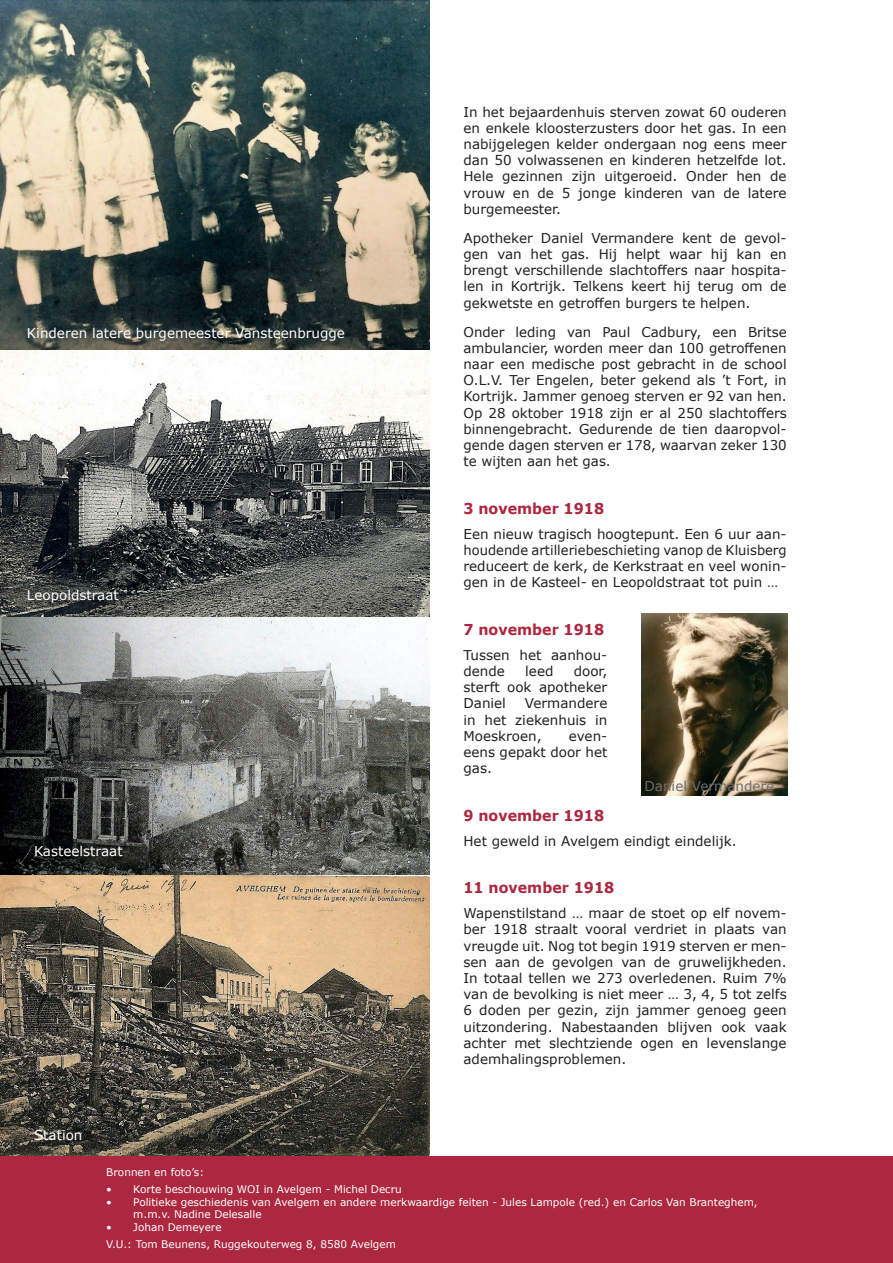
<style>
.page{position:relative;width:893px;height:1263px;background:#fff}
.page>*{position:absolute;margin:0;border:0;box-sizing:border-box;transform-origin:0 0}
.t1{font:700 15px "Verdana";color:#ac2740;scale:.95 1}
.t2{font:13.5px/16.2px "Verdana";color:#231f20;text-align:justify}
.t3{font:13.5px "Verdana";color:#fff}
.t4{font:13.5px "Verdana";color:#6c6d70}
.t5{font:10.5px/12.6px "Verdana";color:#fff}
</style>
<div class="page">
<img style="left:0;top:0;width:430px;height:880px">
<img style="left:641px;top:614px;width:146px;height:181px">
<img style="left:0;top:875px;width:429px;height:282px">
<div style="left:0;top:1157px;width:893px;height:106px;background:#ac2740"></div>
<p class="t3" style="left:27px;top:324px;width:319px">Kinderen latere burgemeester Vansteenbrugge</p>
<p class="t3" style="left:27px;top:585px;width:93px">Leopoldstraat</p>
<p class="t3" style="left:34px;top:841px;width:90px">Kasteelstraat</p>
<p class="t3" style="left:34px;top:1126px;width:50px">Station</p>
<p class="t2" style="left:463px;top:103px;width:325px">In het bejaardenhuis sterven zowat 60 ouderen en enkele kloosterzusters door het gas. In een nabijgelegen kelder ondergaan nog eens meer dan 50 volwassenen en kinderen hetzelfde lot.<br>Hele gezinnen zijn uitgeroeid. Onder hen de vrouw en de 5 jonge kinderen van de latere burgemeester.</p>
<p class="t2" style="left:463px;top:230px;width:325px">Apotheker Daniel Vermandere kent de gevol&shy;gen van het gas. Hij helpt waar hij kan en brengt verschillende slachtoffers naar hospita&shy;len in Kortrijk. Telkens keert hij terug om de gekwetste en getroffen burgers te helpen.</p>
<p class="t2" style="left:463px;top:323px;width:325px">Onder leding van Paul Cadbury, een Britse ambulancier, worden meer dan 100 getroffenen naar een medische post gebracht in de school O.L.V. Ter Engelen, beter gekend als ’t Fort, in Kortrijk. Jammer genoeg sterven er 92 van hen.<br>Op 28 oktober 1918 zijn er al 250 slachtoffers binnengebracht. Gedurende de tien daaropvol&shy;gende dagen sterven er 178, waarvan zeker 130 te wijten aan het gas.</p>
<p class="t1" style="left:463px;top:498px;width:150px">3 november 1918</p>
<p class="t2" style="left:463px;top:525px;width:325px">Een nieuw tragisch hoogtepunt. Een 6 uur aan&shy;houdende artilleriebeschieting vanop de Kluisberg reduceert de kerk, de Kerkstraat en veel wonin&shy;gen in de Kasteel- en Leopoldstraat tot puin …</p>
<p class="t1" style="left:463px;top:619px;width:150px">7 november 1918</p>
<p class="t2" style="left:463px;top:647px;width:145px">Tussen het aanhou&shy;dende</p>
<p class="t2" style="left:463px;top:663px;width:145px;text-indent:110px">door, sterft ook apotheker Daniel</p>
<p class="t2" style="left:525px;top:663px;width:30px">leed</p>
<p class="t2" style="left:463px;top:695px;width:145px;text-indent:61px">Vermandere in het ziekenhuis in Moeskroen,</p>
<p class="t2" style="left:463px;top:728px;width:145px;text-indent:105px">even&shy;eens gepakt door het gas.</p>
<p class="t1" style="left:463px;top:805px;width:150px">9 november 1918</p>
<p class="t2" style="left:463px;top:832px;width:275px">Het geweld in Avelgem eindigt eindelijk.</p>
<p class="t1" style="left:463px;top:877px;width:160px">11 november 1918</p>
<p class="t2" style="left:463px;top:905px;width:325px">Wapenstilstand … maar de stoet op elf novem&shy;ber 1918 straalt vooral verdriet in plaats van vreugde uit. Nog tot begin 1919 sterven er men&shy;sen aan de gevolgen van de gruwelijkheden.<br>In totaal tellen we 273 overledenen. Ruim 7% van de bevolking is niet meer … 3, 4, 5 tot zelfs 6 doden per gezin, zijn jammer genoeg geen uitzondering. Nabestaanden blijven ook vaak achter met slechtziende ogen en levenslange ademhalingsproblemen.</p>
<p class="t4" style="left:645px;top:776px;width:131px">Daniel Vermandere</p>
<p class="t5" style="left:106px;top:1166px;width:99px">Bronnen en foto’s:</p>
<p class="t5" style="left:106px;top:1183px;width:297px">• Korte beschouwing WOI in Avelgem - Michel Decru</p>
<p class="t5" style="left:133px;top:1195px;width:626px;text-indent:-27px">• Politieke geschiedenis van Avelgem en andere merkwaardige feiten - Jules Lampole (red.) en Carlos Van Branteghem, m.m.v. Nadine Delesalle</p>
<p class="t5" style="left:106px;top:1219px;width:291px;line-height:16.8px">• Johan Demeyere<br>V.U.: Tom Beunens, Ruggekouterweg 8, 8580 Avelgem</p>
</div>
